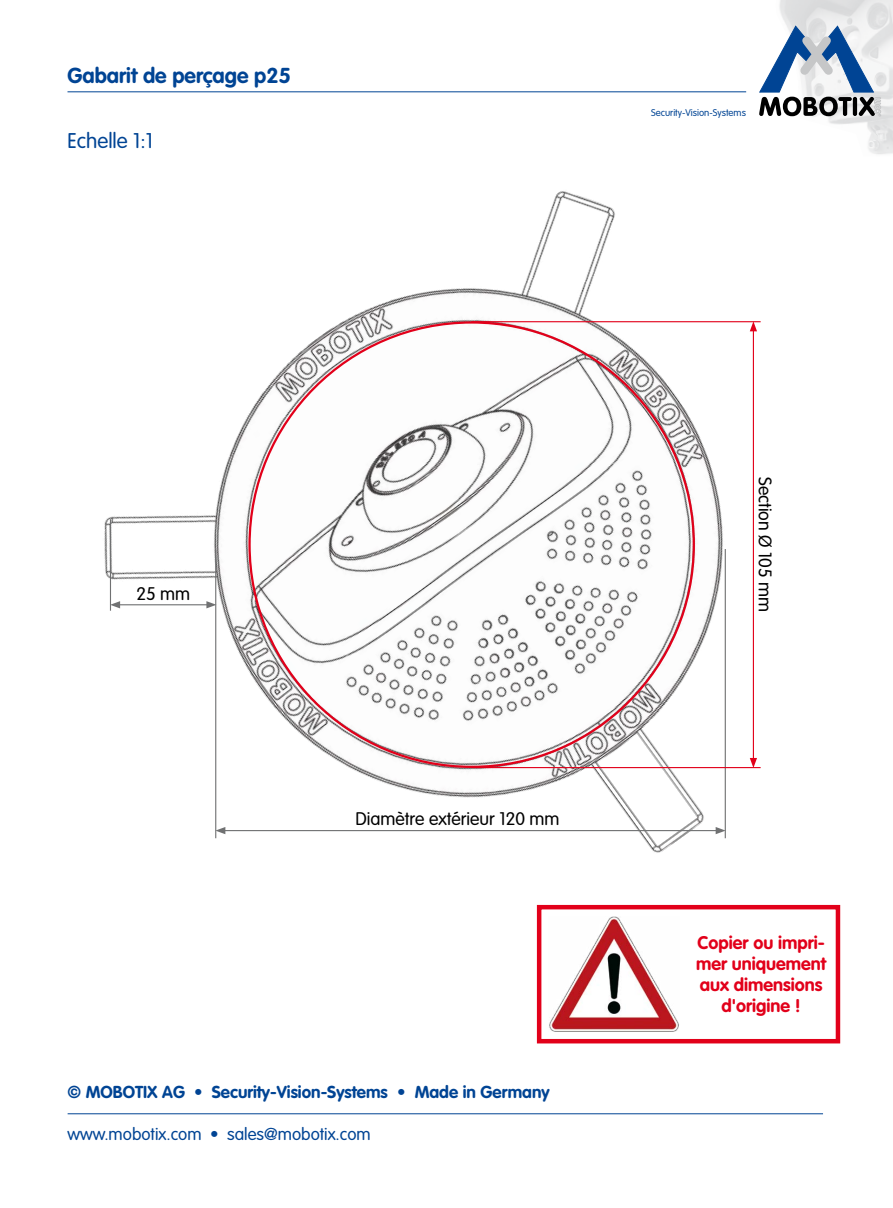
<style>
.page{position:relative;width:893px;height:1208px;background:#fff}
.page>*{position:absolute;margin:0;border:0;box-sizing:border-box;transform-origin:0 0}
.t1{font:700 21.3px "VAG Rounded LT Pro";color:#004494}
.t2{font:300 21px "VAG Rounded LT Pro";color:#004494}
.t3{font:700 18px/21px "VAG Rounded LT Pro";color:#e2001a;text-align:center}
.t4{font:300 18px "VAG Rounded LT Pro";color:#000}
.t5{font:700 17.1px "VAG Rounded LT Pro";color:#004494}
.t6{font:300 17.1px "VAG Rounded LT Pro";color:#004494}
.t7{font:300 9.6px "VAG Rounded LT Pro";color:#004494}
</style>
<div class="page">
<hr style="left:68px;top:1113px;width:755px;height:1px;background:#004494">
<hr style="left:68px;top:91px;width:678px;height:1px;background:#004494">
<img style="left:779px;top:0;width:114px;height:154px">
<svg style="left:759px;top:26px;width:122px;height:90px"></svg>
<img style="left:549px;top:917px;width:130px;height:114px">
<div style="left:537px;top:905px;width:303px;height:138px;border:4px solid #e2001a"></div>
<img style="left:104px;top:191px;width:634px;height:662px">
<hr style="left:215px;top:549px;width:1px;height:289px;background:#707172">
<hr style="left:725px;top:549px;width:1px;height:289px;background:#707172">
<hr style="left:223px;top:830px;width:495px;height:1px;background:#707172">
<svg style="left:215px;top:827px;width:10px;height:7px"></svg>
<svg style="left:716px;top:827px;width:10px;height:7px"></svg>
<hr style="left:471px;top:321px;width:290px;height:1px;background:#e2001a">
<hr style="left:471px;top:767px;width:290px;height:1px;background:#e2001a">
<hr style="left:753px;top:329px;width:1px;height:431px;background:#e2001a">
<svg style="left:750px;top:321px;width:7px;height:10px"></svg>
<svg style="left:750px;top:758px;width:7px;height:9px"></svg>
<hr style="left:118px;top:604px;width:91px;height:1px;background:#707172">
<svg style="left:111px;top:601px;width:9px;height:7px"></svg>
<svg style="left:206px;top:601px;width:10px;height:7px"></svg>
<hr style="left:110px;top:519px;width:1px;height:91px;background:#707172">
<p class="t1" style="left:68px;top:62px;width:225px">Gabarit de perçage p25</p>
<p class="t2" style="left:68px;top:129px;width:87px">Echelle 1:1</p>
<p class="t7" style="left:651px;top:107px;width:96px">Security-Vision-Systems</p>
<p class="t4" style="left:136px;top:582px;width:55px">25 mm</p>
<p class="t4" style="left:355px;top:808px;width:206px">Diamètre extérieur 120 mm</p>
<p class="t5" style="left:68px;top:1081px;width:484px">© MOBOTIX AG • Security-Vision-Systems • Made in Germany</p>
<p class="t6" style="left:68px;top:1123px;width:305px">www.mobotix.com • sales@mobotix.com</p>
<p class="t4" style="left:775px;top:477px;width:137px;rotate:90deg">Section Ø 105 mm</p>
<p class="t3" style="left:696px;top:932px;width:132px">Copier ou impri&shy;mer uniquement aux dimensions d'origine !</p>
</div>
